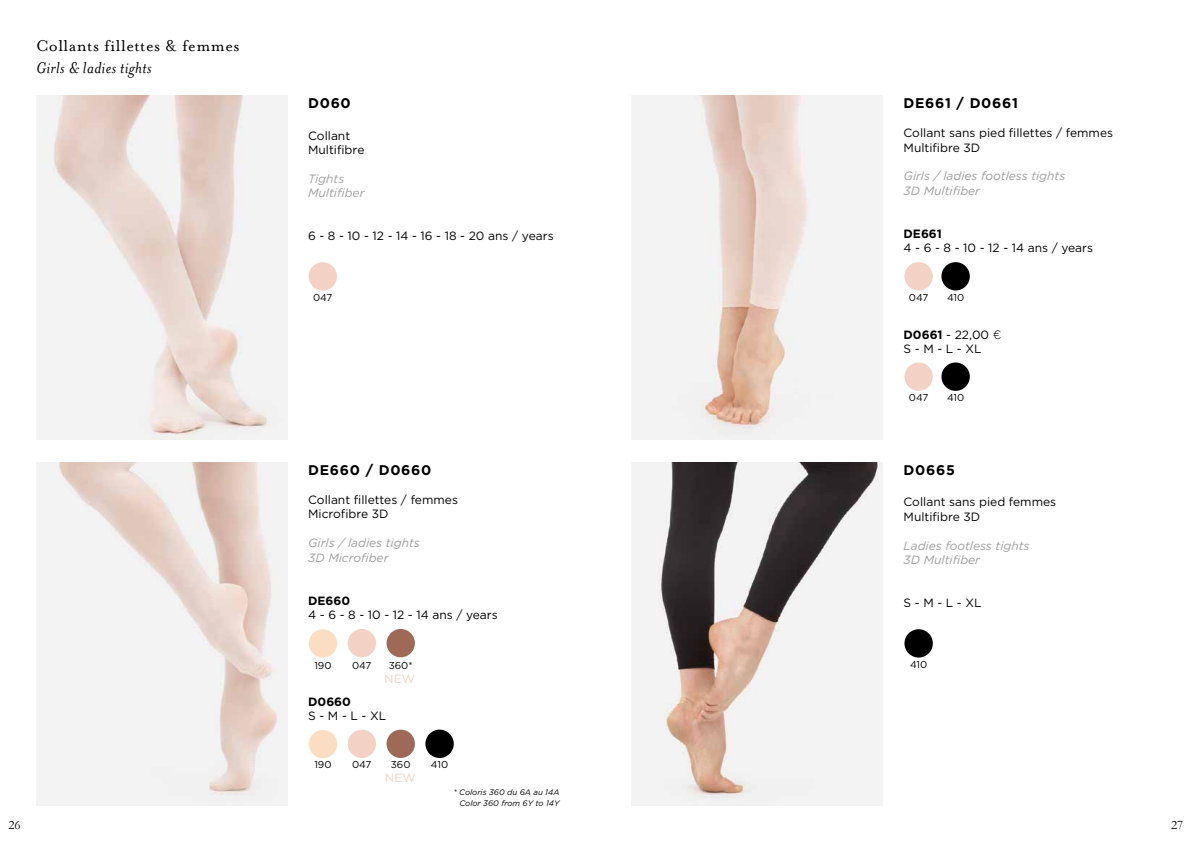
<style>
.page{position:relative;width:1191px;height:842px;background:#fff}
.page>*{position:absolute;margin:0;border:0;box-sizing:border-box;transform-origin:0 0}
.t1{font:18px "Mrs Eaves OT";letter-spacing:.025em;color:#000}
.t2{font:italic 18px "Mrs Eaves OT";letter-spacing:.025em;color:#000}
.t3{font:700 14px "Gotham";letter-spacing:.05em;color:#000}
.t4{font:13px "Garamond";color:#000}
.t5{font:12px/14.4px "Gotham";color:#000}
.t6{font:italic 12px/14.4px "Gotham";color:#9d9d9c}
.t7{font:700 12px "Gotham";color:#000}
.t8{font:12px "Gotham";color:#f3d1c4}
.t9{font:10px "Gotham";color:#000}
.t10{font:italic 8px/11px "Gotham";color:#000;text-align:right}
.s1{font-weight:700}
.s2{font-weight:300}
</style>
<div class="page">
<img style="left:36px;top:95px;width:251px;height:344px">
<img style="left:36px;top:462px;width:251px;height:344px">
<div style="left:308px;top:262px;width:29px;height:29px;background:#f3d1c4;border-radius:50%"></div>
<div style="left:348px;top:629px;width:28px;height:28px;background:#f3d1c4;border-radius:50%"></div>
<div style="left:348px;top:730px;width:28px;height:28px;background:#f3d1c4;border-radius:50%"></div>
<div style="left:425px;top:730px;width:29px;height:28px;background:#000;border-radius:50%"></div>
<div style="left:309px;top:730px;width:28px;height:28px;background:#faddc2;border-radius:50%"></div>
<div style="left:904px;top:262px;width:28px;height:28px;background:#f3d1c4;border-radius:50%"></div>
<div style="left:941px;top:262px;width:28px;height:28px;background:#000;border-radius:50%"></div>
<div style="left:904px;top:362px;width:28px;height:29px;background:#f3d1c4;border-radius:50%"></div>
<div style="left:941px;top:362px;width:28px;height:29px;background:#000;border-radius:50%"></div>
<img style="left:631px;top:95px;width:252px;height:344px">
<img style="left:631px;top:462px;width:252px;height:344px">
<div style="left:904px;top:629px;width:28px;height:29px;background:#000;border-radius:50%"></div>
<div style="left:309px;top:629px;width:28px;height:29px;background:#faddc2;border-radius:50%"></div>
<div style="left:386px;top:629px;width:29px;height:28px;background:#9f6958;border-radius:50%"></div>
<div style="left:386px;top:730px;width:29px;height:28px;background:#9f6958;border-radius:50%"></div>
<h1 class="t1" style="left:36px;top:36px;width:205px">Collants fillettes &amp; femmes</h1>
<h1 class="t2" style="left:36px;top:58px;width:117px">Girls &amp; ladies tights</h1>
<p class="t3" style="left:308px;top:95px;width:44px">D060</p>
<p class="t5" style="left:308px;top:128px;width:58px">Collant<br>Multifibre</p>
<p class="t6" style="left:308px;top:171px;width:58px">Tights<br>Multifiber</p>
<p class="t5" style="left:308px;top:229px;width:247px">6 - 8 - 10 - 12 - 14 - 16 - 18 - 20 ans / years</p>
<p class="t9" style="left:313px;top:292px;width:21px">047</p>
<p class="t3" style="left:308px;top:462px;width:125px">DE660 / D0660</p>
<p class="t5" style="left:308px;top:492px;width:151px">Collant fillettes / femmes<br>Microfibre 3D</p>
<p class="t6" style="left:308px;top:536px;width:113px">Girls / ladies tights<br>3D Microfiber</p>
<p class="t7" style="left:308px;top:594px;width:44px">DE660</p>
<p class="t5" style="left:308px;top:607px;width:191px">4 - 6 - 8 - 10 - 12 - 14 ans / years</p>
<p class="t3" style="left:903px;top:95px;width:116px">DE661 / D0661</p>
<p class="t5" style="left:903px;top:126px;width:211px">Collant sans pied fillettes / femmes<br>Multifibre 3D</p>
<p class="t6" style="left:903px;top:169px;width:163px">Girls / ladies footless tights<br>3D Multifiber</p>
<p class="t7" style="left:903px;top:227px;width:40px">DE661</p>
<p class="t5" style="left:903px;top:241px;width:191px">4 - 6 - 8 - 10 - 12 - 14 ans / years</p>
<p class="t9" style="left:909px;top:292px;width:21px">047</p>
<p class="t9" style="left:947px;top:292px;width:19px">410</p>
<p class="t5" style="left:903px;top:327px;width:99px"><span class="s1">D0661</span> - 22,00 <span class="s2">¤<br></span>S - M - L - XL</p>
<p class="t9" style="left:909px;top:392px;width:21px">047</p>
<p class="t9" style="left:947px;top:392px;width:19px">410</p>
<p class="t3" style="left:903px;top:462px;width:53px">D0665</p>
<p class="t5" style="left:903px;top:495px;width:154px">Collant sans pied femmes<br>Multifibre 3D</p>
<p class="t6" style="left:903px;top:538px;width:127px">Ladies footless tights<br>3D Multifiber</p>
<p class="t5" style="left:903px;top:595px;width:79px">S - M - L - XL</p>
<p class="t9" style="left:314px;top:659px;width:19px">190</p>
<p class="t9" style="left:389px;top:659px;width:26px">360*</p>
<p class="t9" style="left:910px;top:659px;width:19px">410</p>
<p class="t8" style="left:384px;top:672px;width:32px">NEW</p>
<p class="t9" style="left:352px;top:659px;width:21px">047</p>
<p class="t7" style="left:308px;top:694px;width:44px">D0660</p>
<p class="t5" style="left:308px;top:708px;width:79px">S - M - L - XL</p>
<p class="t9" style="left:314px;top:759px;width:19px">190</p>
<p class="t9" style="left:352px;top:759px;width:21px">047</p>
<p class="t9" style="left:431px;top:759px;width:19px">410</p>
<p class="t9" style="left:391px;top:759px;width:21px">360</p>
<p class="t8" style="left:385px;top:771px;width:32px">NEW</p>
<p class="t10" style="left:453px;top:787px;width:108px">* Coloris 360 du 6A au 14A<br>Color 360 from 6Y to 14Y</p>
<p class="t4" style="left:9px;top:816px;width:14px">26</p>
<p class="t4" style="left:1171px;top:817px;width:14px">27</p>
</div>
